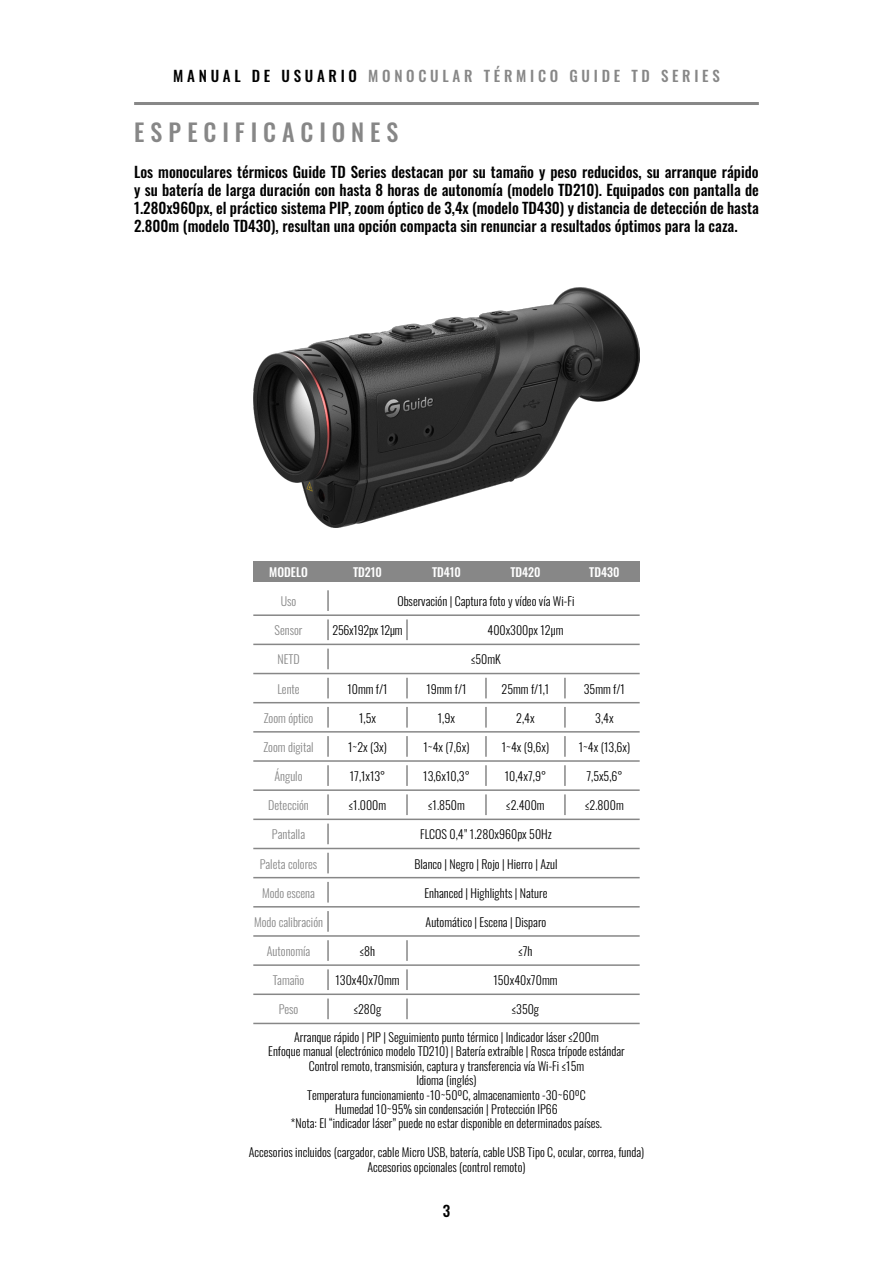
<style>
.page{position:relative;width:893px;height:1263px;background:#fff}
.page>*{position:absolute;margin:0;border:0;box-sizing:border-box;transform-origin:0 0}
.t1{font:24px "Oswald";letter-spacing:.245em;color:#878787}
.t2{font:15px/18px "Oswald";color:#000;text-align:justify}
.t3{font:15px "Oswald";letter-spacing:.25em;color:#878787}
.t4{font:12px "Oswald";color:#000}
.t5{font:12px "Oswald";color:#878787}
.t6{font:12px "Oswald";color:#fff}
.t7{font:12px "Oswald";letter-spacing:-.02em;color:#000}
.s1{color:#000}
</style>
<div class="page">
<img style="left:253px;top:288px;width:387px;height:240px">
<hr style="left:134px;top:102px;width:625px;height:3px;background:#878787">
<div style="left:253px;top:561px;width:387px;height:21px;background:#878787"></div>
<hr style="left:253px;top:614px;width:387px;height:2px;background:#878787">
<hr style="left:253px;top:644px;width:387px;height:1px;background:#878787">
<hr style="left:253px;top:673px;width:387px;height:1px;background:#878787">
<hr style="left:253px;top:702px;width:387px;height:1px;background:#878787">
<hr style="left:253px;top:731px;width:387px;height:2px;background:#878787">
<hr style="left:253px;top:760px;width:387px;height:2px;background:#878787">
<hr style="left:253px;top:789px;width:387px;height:2px;background:#878787">
<hr style="left:253px;top:818px;width:387px;height:2px;background:#878787">
<hr style="left:253px;top:848px;width:387px;height:1px;background:#878787">
<hr style="left:253px;top:877px;width:387px;height:1px;background:#878787">
<hr style="left:253px;top:935px;width:387px;height:2px;background:#878787">
<hr style="left:253px;top:906px;width:387px;height:1px;background:#878787">
<hr style="left:253px;top:964px;width:387px;height:2px;background:#878787">
<hr style="left:253px;top:993px;width:387px;height:2px;background:#878787">
<hr style="left:253px;top:1023px;width:387px;height:1px;background:#878787">
<hr style="left:406px;top:619px;width:2px;height:21px;background:#878787">
<hr style="left:485px;top:678px;width:2px;height:20px;background:#878787">
<hr style="left:485px;top:707px;width:2px;height:21px;background:#878787">
<hr style="left:485px;top:736px;width:2px;height:21px;background:#878787">
<hr style="left:485px;top:765px;width:2px;height:21px;background:#878787">
<hr style="left:485px;top:794px;width:2px;height:21px;background:#878787">
<hr style="left:564px;top:678px;width:2px;height:20px;background:#878787">
<hr style="left:564px;top:707px;width:2px;height:21px;background:#878787">
<hr style="left:564px;top:736px;width:2px;height:21px;background:#878787">
<hr style="left:564px;top:765px;width:2px;height:21px;background:#878787">
<hr style="left:564px;top:794px;width:2px;height:21px;background:#878787">
<hr style="left:406px;top:678px;width:2px;height:20px;background:#878787">
<hr style="left:406px;top:707px;width:2px;height:21px;background:#878787">
<hr style="left:406px;top:736px;width:2px;height:21px;background:#878787">
<hr style="left:406px;top:794px;width:2px;height:21px;background:#878787">
<hr style="left:406px;top:765px;width:2px;height:21px;background:#878787">
<hr style="left:406px;top:940px;width:2px;height:21px;background:#878787">
<hr style="left:406px;top:969px;width:2px;height:21px;background:#878787">
<hr style="left:406px;top:998px;width:2px;height:21px;background:#878787">
<hr style="left:327px;top:590px;width:2px;height:21px;background:#878787">
<hr style="left:327px;top:619px;width:2px;height:21px;background:#878787">
<hr style="left:327px;top:649px;width:2px;height:20px;background:#878787">
<hr style="left:327px;top:678px;width:2px;height:20px;background:#878787">
<hr style="left:327px;top:707px;width:2px;height:21px;background:#878787">
<hr style="left:327px;top:736px;width:2px;height:21px;background:#878787">
<hr style="left:327px;top:765px;width:2px;height:21px;background:#878787">
<hr style="left:327px;top:794px;width:2px;height:21px;background:#878787">
<hr style="left:327px;top:823px;width:2px;height:21px;background:#878787">
<hr style="left:327px;top:853px;width:2px;height:20px;background:#878787">
<hr style="left:327px;top:911px;width:2px;height:21px;background:#878787">
<hr style="left:327px;top:882px;width:2px;height:20px;background:#878787">
<hr style="left:327px;top:940px;width:2px;height:21px;background:#878787">
<hr style="left:327px;top:969px;width:2px;height:21px;background:#878787">
<hr style="left:327px;top:998px;width:2px;height:21px;background:#878787">
<p class="t3" style="left:173px;top:62px;width:548px"><span class="s1">MANUAL DE USUARIO</span> MONOCULAR TÉRMICO GUIDE TD SERIES</p>
<p class="t1" style="left:134px;top:111px;width:266px">ESPECIFICACIONES</p>
<p class="t2" style="left:134px;top:162px;width:626px">Los monoculares térmicos Guide TD Series destacan por su tamaño y peso reducidos, su arranque rápido y su batería de larga duración con hasta 8 horas de autonomía (modelo TD210). Equipados con pantalla de 1.280x960px, el práctico sistema PIP, zoom óptico de 3,4x (modelo TD430) y distancia de detección de hasta 2.800m (modelo TD430), resultan una opción compacta sin renunciar a resultados óptimos para la caza.</p>
<p class="t6" style="left:269px;top:561px;width:40px">MODELO</p>
<p class="t6" style="left:353px;top:561px;width:30px">TD210</p>
<p class="t6" style="left:432px;top:561px;width:30px">TD410</p>
<p class="t6" style="left:510px;top:561px;width:32px">TD420</p>
<p class="t6" style="left:589px;top:561px;width:32px">TD430</p>
<p class="t5" style="left:281px;top:591px;width:17px">Uso</p>
<p class="t5" style="left:275px;top:620px;width:29px">Sensor</p>
<p class="t7" style="left:332px;top:620px;width:72px">256x192px 12μm</p>
<p class="t4" style="left:397px;top:591px;width:179px">Observación | Captura foto y vídeo vía Wi-Fi</p>
<p class="t4" style="left:487px;top:620px;width:77px">400x300px 12μm</p>
<p class="t5" style="left:277px;top:649px;width:24px">NETD</p>
<p class="t4" style="left:471px;top:649px;width:31px">≤50mK</p>
<p class="t5" style="left:277px;top:678px;width:24px">Lente</p>
<p class="t4" style="left:347px;top:678px;width:42px">10mm f/1</p>
<p class="t4" style="left:426px;top:678px;width:42px">19mm f/1</p>
<p class="t4" style="left:502px;top:678px;width:49px">25mm f/1,1</p>
<p class="t4" style="left:584px;top:678px;width:43px">35mm f/1</p>
<p class="t5" style="left:264px;top:707px;width:51px">Zoom óptico</p>
<p class="t5" style="left:263px;top:736px;width:52px">Zoom digital</p>
<p class="t4" style="left:359px;top:707px;width:18px">1,5x</p>
<p class="t4" style="left:348px;top:736px;width:40px">1~2x (3x)</p>
<p class="t4" style="left:438px;top:707px;width:19px">1,9x</p>
<p class="t4" style="left:516px;top:707px;width:20px">2,4x</p>
<p class="t4" style="left:595px;top:707px;width:20px">3,4x</p>
<p class="t4" style="left:423px;top:736px;width:48px">1~4x (7,6x)</p>
<p class="t4" style="left:502px;top:736px;width:49px">1~4x (9,6x)</p>
<p class="t4" style="left:579px;top:736px;width:53px">1~4x (13,6x)</p>
<p class="t5" style="left:275px;top:765px;width:29px">Ángulo</p>
<p class="t4" style="left:350px;top:765px;width:37px">17,1x13°</p>
<p class="t4" style="left:423px;top:765px;width:48px">13,6x10,3°</p>
<p class="t4" style="left:505px;top:765px;width:43px">10,4x7,9°</p>
<p class="t4" style="left:586px;top:765px;width:38px">7,5x5,6°</p>
<p class="t5" style="left:268px;top:795px;width:42px">Detección</p>
<p class="t5" style="left:272px;top:824px;width:35px">Pantalla</p>
<p class="t5" style="left:260px;top:853px;width:59px">Paleta colores</p>
<p class="t4" style="left:349px;top:795px;width:39px">≤1.000m</p>
<p class="t4" style="left:428px;top:795px;width:38px">≤1.850m</p>
<p class="t4" style="left:506px;top:795px;width:40px">≤2.400m</p>
<p class="t4" style="left:585px;top:795px;width:40px">≤2.800m</p>
<p class="t4" style="left:420px;top:824px;width:133px">FLCOS 0,4” 1.280x960px 50Hz</p>
<p class="t4" style="left:414px;top:853px;width:145px">Blanco | Negro | Rojo | Hierro | Azul</p>
<p class="t5" style="left:262px;top:882px;width:54px">Modo escena</p>
<p class="t4" style="left:424px;top:882px;width:125px">Enhanced | Highlights | Nature</p>
<p class="t5" style="left:254px;top:911px;width:71px">Modo calibración</p>
<p class="t4" style="left:426px;top:911px;width:122px">Automático | Escena | Disparo</p>
<p class="t4" style="left:518px;top:940px;width:16px">≤7h</p>
<p class="t4" style="left:493px;top:970px;width:66px">150x40x70mm</p>
<p class="t5" style="left:267px;top:940px;width:45px">Autonomía</p>
<p class="t5" style="left:273px;top:970px;width:33px">Tamaño</p>
<p class="t5" style="left:279px;top:999px;width:21px">Peso</p>
<p class="t4" style="left:294px;top:1026px;width:306px">Arranque rápido | PIP | Seguimiento punto térmico | Indicador láser ≤200m</p>
<p class="t4" style="left:268px;top:1041px;width:358px">Enfoque manual (electrónico modelo TD210) | Batería extraíble | Rosca trípode estándar</p>
<p class="t4" style="left:309px;top:1055px;width:277px">Control remoto, transmisión, captura y transferencia vía Wi-Fi ≤15m</p>
<p class="t4" style="left:416px;top:1070px;width:62px">Idioma (inglés)</p>
<p class="t4" style="left:307px;top:1084px;width:280px">Temperatura funcionamiento -10~50ºC, almacenamiento -30~60ºC</p>
<p class="t4" style="left:335px;top:1098px;width:224px">Humedad 10~95% sin condensación | Protección IP66</p>
<p class="t4" style="left:291px;top:1113px;width:313px">*Nota: El “indicador láser” puede no estar disponible en determinados países.</p>
<p class="t4" style="left:249px;top:1142px;width:397px">Accesorios incluidos (cargador, cable Micro USB, batería, cable USB Tipo C, ocular, correa, funda)</p>
<p class="t4" style="left:367px;top:1156px;width:160px">Accesorios opcionales (control remoto)</p>
<p class="t2" style="left:443px;top:1200px;width:9px">3</p>
<p class="t4" style="left:360px;top:940px;width:17px">≤8h</p>
<p class="t4" style="left:335px;top:970px;width:66px">130x40x70mm</p>
<p class="t4" style="left:354px;top:999px;width:29px">≤280g</p>
<p class="t4" style="left:512px;top:999px;width:29px">≤350g</p>
</div>
